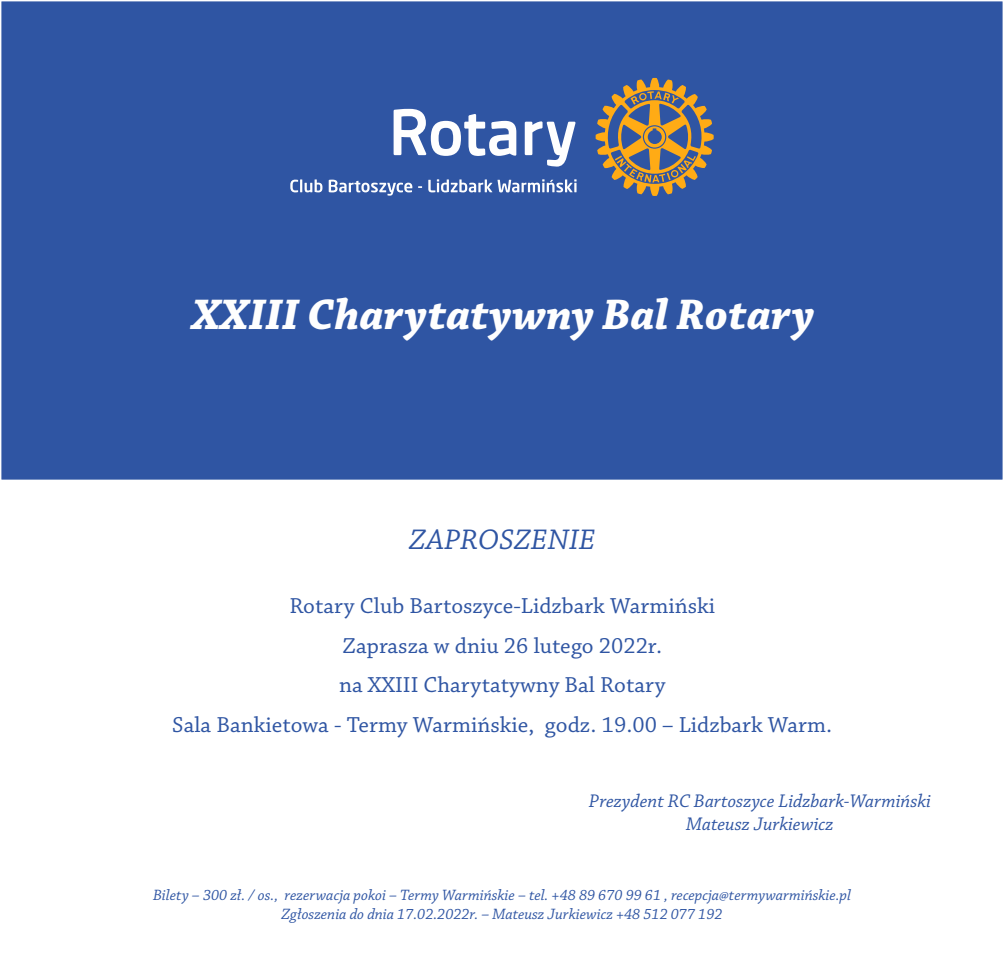
<style>
.page{position:relative;width:1004px;height:958px;background:#fff}
.page>*{position:absolute;margin:0;border:0;box-sizing:border-box;transform-origin:0 0}
.t1{font:italic 700 44.98px "Chaparral Pro";color:#fefefe}
.t2{font:29.75px "Chaparral Pro It Capt";color:#2f55a3}
.t3{font:22.75px/39.6px "Chaparral Pro Capt";color:#2f55a3;text-align:center}
.t4{font:italic 19.25px/22.8px "Chaparral Pro";color:#2f55a3;text-align:center}
.t5{font:italic 15.75px/18.7px "Chaparral Pro";color:#2f55a3;text-align:center}
</style>
<div class="page">
<div style="left:2px;top:2px;width:999px;height:477px;background:#2f55a3"></div>
<svg style="left:595px;top:78px;width:118px;height:118px;background:#80766b"></svg>
<svg style="left:290px;top:179px;width:286px;height:17px"></svg>
<svg style="left:393px;top:109px;width:182px;height:57px"></svg>
<h1 class="t1" style="left:192px;top:296px;width:623px">XXIII Charytatywny Bal Rotary</h1>
<h2 class="t2" style="left:409px;top:527px;width:187px">ZAPROSZENIE</h2>
<h3 class="t3" style="left:172px;top:587px;width:661px">Rotary Club Bartoszyce-Lidzbark Warmiński<br>Zaprasza w dniu 26 lutego 2022r.<br>na XXIII Charytatywny Bal Rotary<br>Sala Bankietowa - Termy Warmińskie, godz. 19.00 – Lidzbark Warm.</h3>
<p class="t4" style="left:588px;top:790px;width:343px">Prezydent RC Bartoszyce Lidzbark-Warmiński<br>Mateusz Jurkiewicz</p>
<p class="t5" style="left:153px;top:886px;width:699px">Bilety – 300 zł. / os., rezerwacja pokoi – Termy Warmińskie – tel. +48 89 670 99 61 , recepcja@termywarmińskie.pl<br>Zgłoszenia do dnia 17.02.2022r. – Mateusz Jurkiewicz +48 512 077 192</p>
</div>
